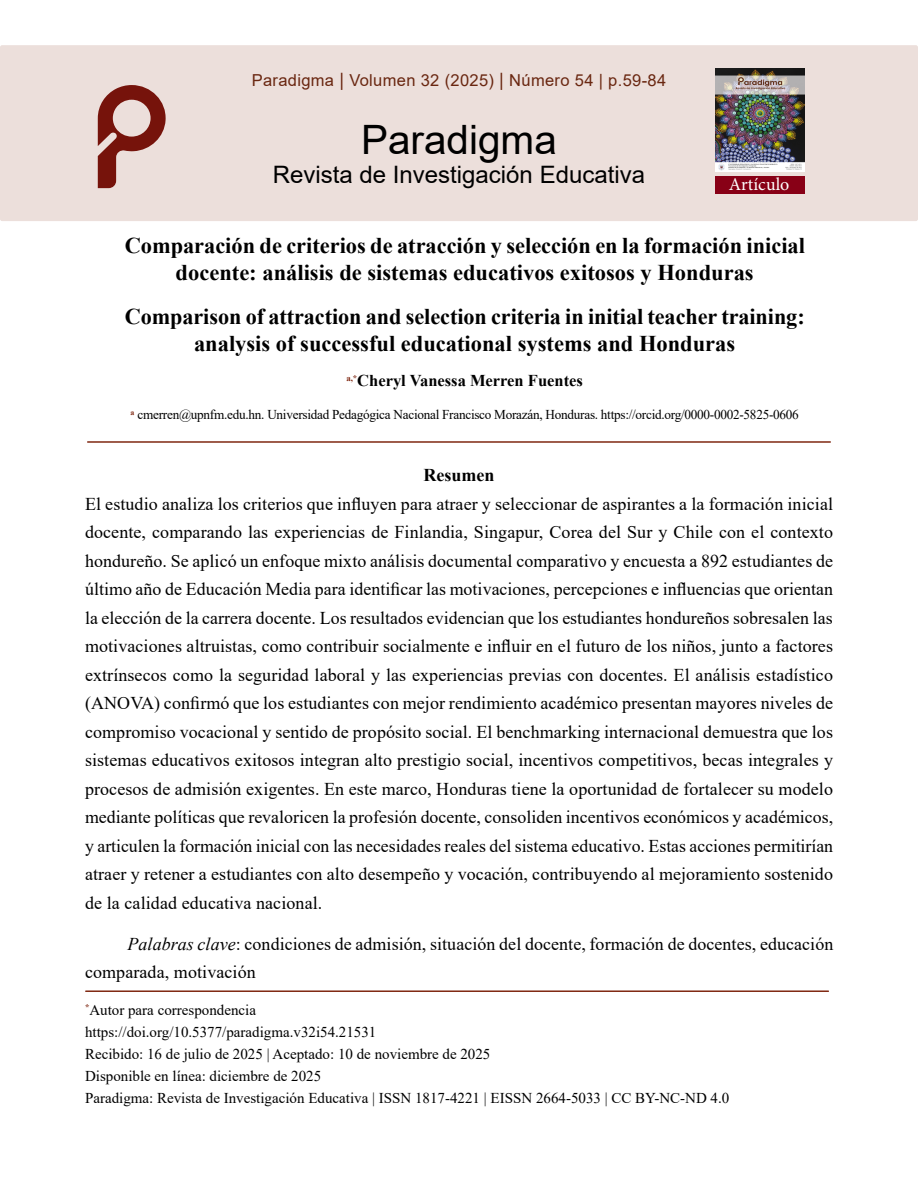
<style>
.page{position:relative;width:918px;height:1188px;background:#fff}
.page>*{position:absolute;margin:0;border:0;box-sizing:border-box;transform-origin:0 0}
.t1{font:40.5px "Arial";color:#000}
.t2{font:24px "Arial";color:#000}
.t3{font:700 22.5px/27px "Times New Roman";color:#000;text-align:center}
.t4{font:18px/28.5px "Times New Roman";letter-spacing:.005em;color:#000;text-align:justify}
.t5{font:18px "Minion Pro";letter-spacing:.005em;color:#fff}
.t6{font:700 18px "Times New Roman";color:#000}
.t7{font:16.5px "Arial";letter-spacing:.02em;color:#6a2711}
.t8{font:700 16.5px "Times New Roman";color:#000}
.t9{font:15px/22px "Times New Roman";color:#000}
.t10{font:13.5px "Times New Roman";letter-spacing:-.02em;color:#000}
.s1{font-size:18px}
.s2{font-style:italic}
</style>
<div class="page">
<div style="left:0;top:45px;width:918px;height:176px;background:#ecdfdb;border-radius:2px"></div>
<hr style="left:88px;top:441px;width:742px;height:2px;background:#7f2711">
<svg style="left:98px;top:85px;width:68px;height:103px"></svg>
<img style="left:716px;top:68px;width:89px;height:103px">
<div style="left:716px;top:176px;width:89px;height:17px;background:#880016"></div>
<hr style="left:86px;top:990px;width:742px;height:2px;background:#7f2711">
<p class="t7" style="left:252px;top:68px;width:416px">Paradigma <span class="s1">|</span> Volumen 32 (2025) <span class="s1">|</span> Número 54 | p.59-84</p>
<h1 class="t1" style="left:361px;top:112px;width:197px">Paradigma</h1>
<h2 class="t2" style="left:273px;top:158px;width:374px">Revista de Investigación Educativa</h2>
<p class="t5" style="left:729px;top:173px;width:62px">Artículo</p>
<p class="t3" style="left:125px;top:231px;width:682px">Comparación de criterios de atracción y selección en la formación inicial docente: análisis de sistemas educativos exitosos y Honduras</p>
<p class="t3" style="left:125px;top:302px;width:682px">Comparison of attraction and selection criteria in initial teacher training: analysis of successful educational systems and Honduras</p>
<p class="t8" style="left:346px;top:368px;width:238px"><sup>a,*</sup>Cheryl Vanessa Merren Fuentes</p>
<p class="t10" style="left:131px;top:405px;width:670px"><sup>a</sup> cmerren@upnfm.edu.hn. Universidad Pedagógica Nacional Francisco Morazán, Honduras. https://orcid.org/0000-0002-5825-0606</p>
<p class="t6" style="left:424px;top:462px;width:72px">Resumen</p>
<p class="t4" style="left:85px;top:489px;width:750px">El estudio analiza los criterios que influyen para atraer y seleccionar de aspirantes a la formación inicial docente, comparando las experiencias de Finlandia, Singapur, Corea del Sur y Chile con el contexto hondureño. Se aplicó un enfoque mixto análisis documental comparativo y encuesta a 892 estudiantes de último año de Educación Media para identificar las motivaciones, percepciones e influencias que orientan la elección de la carrera docente. Los resultados evidencian que los estudiantes hondureños sobresalen las motivaciones altruistas, como contribuir socialmente e influir en el futuro de los niños, junto a factores extrínsecos como la seguridad laboral y las experiencias previas con docentes. El análisis estadístico (ANOVA) confirmó que los estudiantes con mejor rendimiento académico presentan mayores niveles de compromiso vocacional y sentido de propósito social. El benchmarking internacional demuestra que los sistemas educativos exitosos integran alto prestigio social, incentivos competitivos, becas integrales y procesos de admisión exigentes. En este marco, Honduras tiene la oportunidad de fortalecer su modelo mediante políticas que revaloricen la profesión docente, consoliden incentivos económicos y académicos, y articulen la formación inicial con las necesidades reales del sistema educativo. Estas acciones permitirían atraer y retener a estudiantes con alto desempeño y vocación, contribuyendo al mejoramiento sostenido de la calidad educativa nacional.</p>
<p class="t4" style="left:85px;top:929px;width:750px;text-indent:43px"><span class="s2">Palabras clave</span>: condiciones de admisión, situación del docente, formación de docentes, educación comparada, motivación</p>
<p class="t9" style="left:85px;top:998px;width:646px"><sup>*</sup>Autor para correspondencia<br>https://doi.org/10.5377/paradigma.v32i54.21531<br>Recibido: 16 de julio de 2025 | Aceptado: 10 de noviembre de 2025<br>Disponible en línea: diciembre de 2025<br>Paradigma: Revista de Investigación Educativa | ISSN 1817-4221 | EISSN 2664-5033 | CC BY-NC-ND 4.0</p>
</div>
